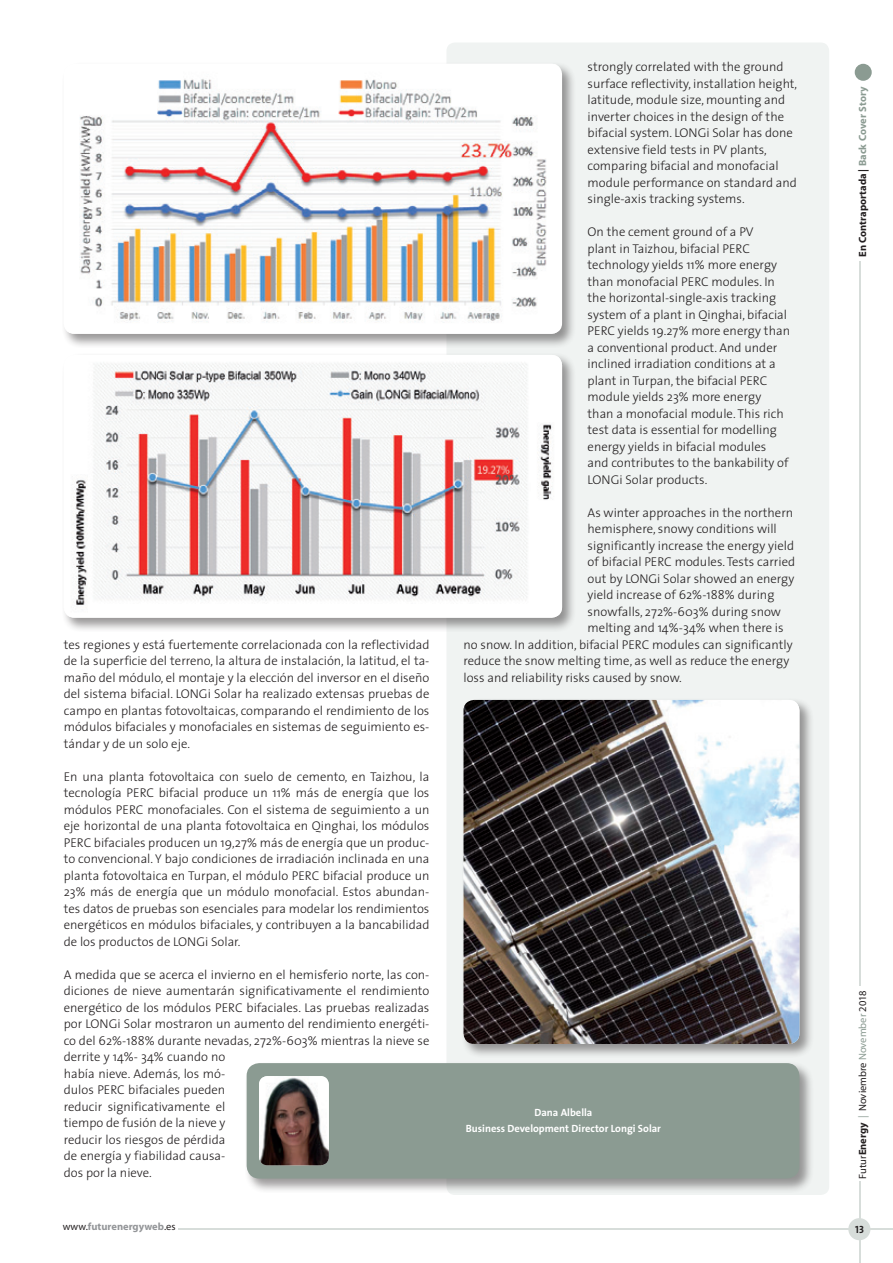
<style>
.page{position:relative;width:893px;height:1263px;background:#fff}
.page>*{position:absolute;margin:0;border:0;box-sizing:border-box;transform-origin:0 0}
.Texto{font:300 12.75px/16.5px "The Sans";color:#231f20;text-align:justify}
.Texto_ingles{font:300 12.75px/16.5px "The Sans";color:#231f20}
.t1{font:700 10.5px "The Sans";color:#fff}
.t2{font:10.5px "Myriad";color:#231f20}
.t3{font:700 10.5px "Myriad";color:#231f20}
.t4{font:700 10.5px "Myriad";color:#939598}
.t5{font:10.5px "The Sans Bold Caps";color:#231f20}
.s1{color:#8b9b92}
.s2{font-weight:700}
.s3{font-weight:400;color:#231f20}
</style>
<div class="page">
<div style="left:855px;top:64px;width:17px;height:17px;background:#8b9b92;border-radius:50%"></div>
<hr style="left:860px;top:261px;width:1px;height:725px;background:#d7ddda">
<hr style="left:178px;top:1228px;width:715px;height:2px;background:#d7ddda">
<hr style="left:859px;top:1181px;width:1px;height:82px;background:#d7ddda">
<div style="left:848px;top:1218px;width:22px;height:22px;background:#d7ddda;border-radius:50%"></div>
<div style="left:446px;top:43px;width:383px;height:1152px;background:#f0f3f2;border-radius:9px"></div>
<div style="left:244px;top:1061px;width:570px;height:132px;background:#231f20;opacity:.45"></div>
<div style="left:247px;top:1063px;width:552px;height:115px;background:#8b9b92;border-radius:13px"></div>
<img style="left:259px;top:1076px;width:70px;height:89px">
<div style="left:61px;top:61px;width:516px;height:287px;background:#231f20;opacity:.46"></div>
<img style="left:64px;top:64px;width:493px;height:270px">
<div style="left:61px;top:352px;width:516px;height:280px;background:#231f20;opacity:.46"></div>
<img style="left:64px;top:355px;width:498px;height:263px">
<div style="left:461px;top:697px;width:353px;height:362px;background:#231f20;opacity:.46"></div>
<img style="left:463px;top:700px;width:336px;height:344px">
<p class="Texto" style="left:64px;top:636px;width:367px">tes regiones y está fuertemente correlacionada con la reflectividad de la superficie del terreno, la altura de instalación, la latitud, el ta&shy;maño del módulo, el montaje y la elección del inversor en el diseño del sistema bifacial. LONGi Solar ha realizado extensas pruebas de campo en plantas fotovoltaicas, comparando el rendimiento de los módulos bifaciales y monofaciales en sistemas de seguimiento es&shy;tándar y de un solo eje.</p>
<p class="Texto" style="left:64px;top:768px;width:367px">En una planta fotovoltaica con suelo de cemento, en Taizhou, la tecnología PERC bifacial produce un 11% más de energía que los módulos PERC monofaciales. Con el sistema de seguimiento a un eje horizontal de una planta fotovoltaica en Qinghai, los módulos PERC bifaciales producen un 19,27% más de energía que un produc&shy;to convencional. Y bajo condiciones de irradiación inclinada en una planta fotovoltaica en Turpan, el módulo PERC bifacial produce un 23% más de energía que un módulo monofacial. Estos abundan&shy;tes datos de pruebas son esenciales para modelar los rendimientos energéticos en módulos bifaciales, y contribuyen a la bancabilidad de los productos de LONGi Solar.</p>
<p class="Texto" style="left:64px;top:966px;width:367px;text-align:left">A medida que se acerca el invierno en el hemisferio norte, las con&shy;diciones de nieve aumentarán significativamente el rendimiento energético de los módulos PERC bifaciales. Las pruebas realizadas por LONGi Solar mostraron un aumento del rendimiento energéti&shy;co del 62%-188% durante nevadas, 272%-603% mientras la nieve se derrite y 14%- 34% cuando no<br>había nieve. Además, los mó-<br>dulos PERC bifaciales pueden<br>reducir significativamente el<br>tiempo de fusión de la nieve y<br>reducir los riesgos de pérdida<br>de energía y fiabilidad causa-<br>dos por la nieve.</p>
<p class="Texto_ingles" style="left:588px;top:58px;width:211px">strongly correlated with the ground surface reflectivity, installation height, latitude, module size, mounting and inverter choices in the design of the bifacial system. LONGi Solar has done extensive field tests in PV plants, comparing bifacial and monofacial module performance on standard and single-axis tracking systems.</p>
<p class="Texto_ingles" style="left:588px;top:223px;width:204px">On the cement ground of a PV<br>plant in Taizhou, bifacial PERC technology yields 11% more energy than monofacial PERC modules. In the horizontal-single-axis tracking system of a plant in Qinghai, bifacial PERC yields 19.27% more energy than a conventional product. And under inclined irradiation conditions at a plant in Turpan, the bifacial PERC module yields 23% more energy than a monofacial module. This rich test data is essential for modelling energy yields in bifacial modules and contributes to the bankability of LONGi Solar products.</p>
<p class="Texto_ingles" style="left:588px;top:504px;width:207px">As winter approaches in the northern</p>
<p class="Texto_ingles" style="left:588px;top:520px;width:191px">hemisphere, snowy conditions will</p>
<p class="Texto_ingles" style="left:588px;top:537px;width:208px">significantly increase the energy yield</p>
<p class="Texto_ingles" style="left:588px;top:553px;width:209px">of bifacial PERC modules. Tests carried</p>
<p class="Texto_ingles" style="left:588px;top:570px;width:208px">out by LONGi Solar showed an energy</p>
<p class="Texto_ingles" style="left:588px;top:586px;width:188px">yield increase of 62%-188% during</p>
<p class="Texto_ingles" style="left:588px;top:603px;width:195px">snowfalls, 272%-603% during snow</p>
<p class="Texto_ingles" style="left:588px;top:619px;width:198px">melting and 14%-34% when there is</p>
<p class="Texto_ingles" style="left:463px;top:636px;width:331px">no snow. In addition, bifacial PERC modules can significantly</p>
<p class="Texto_ingles" style="left:463px;top:652px;width:327px">reduce the snow melting time, as well as reduce the energy</p>
<p class="Texto_ingles" style="left:463px;top:669px;width:220px">loss and reliability risks caused by snow.</p>
<p class="t1" style="left:534px;top:1103px;width:60px">Dana Albella</p>
<p class="t1" style="left:466px;top:1120px;width:197px">Business Development Director Longi Solar</p>
<p class="t3" style="left:857px;top:257px;width:172px;rotate:-90deg">En Contraportada | <span class="s1">Back Cover Story</span></p>
<p class="t2" style="left:857px;top:1178px;width:190px;rotate:-90deg">Futur<span class="s2">Energy</span> <span class="s1">|</span> Noviembre <span class="s1">November</span> 2018</p>
<p class="t4" style="left:63px;top:1220px;width:114px"><span class="s3">www.</span>futurenergyweb<span class="s3">.es</span></p>
<p class="t5" style="left:855px;top:1220px;width:10px">13</p>
</div>
